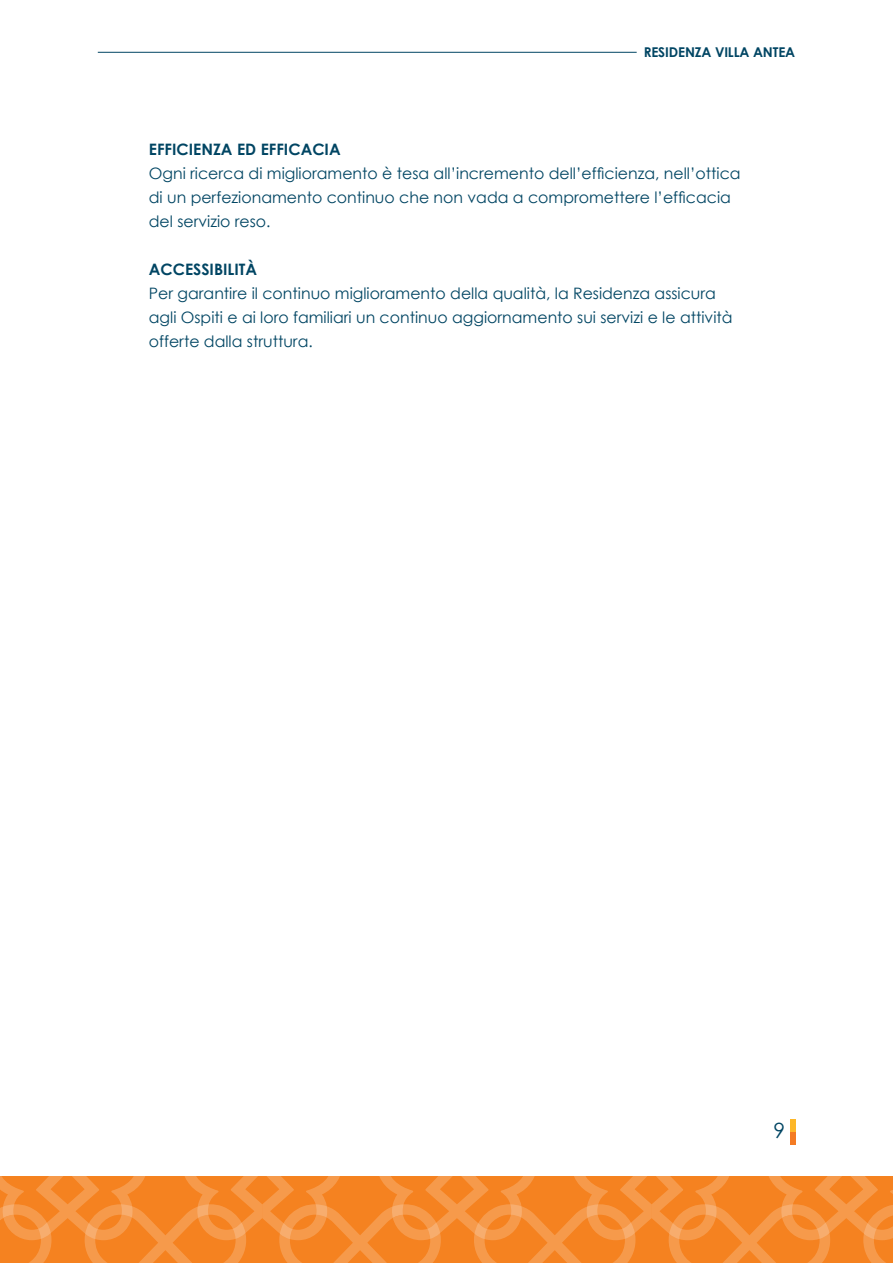
<style>
.page{position:relative;width:893px;height:1263px;background:#fff}
.page>*{position:absolute;margin:0;border:0;box-sizing:border-box;transform-origin:0 0}
.t1{font:21px "Century Gothic";color:#004563}
.t2{font:15.75px/24px "Century Gothic";color:#004563}
.t3{font:700 15.75px "Century Gothic";color:#004563}
.t4{font:700 13.5px "Century Gothic";letter-spacing:-.01em;color:#004563}
</style>
<div class="page">
<svg style="left:0;top:1176px;width:893px;height:87px;background:#f58b31"></svg>
<hr style="left:98px;top:52px;width:539px;height:1px;background:#004563">
<div style="left:790px;top:1132px;width:5px;height:12px;background:#f47b23"></div>
<div style="left:790px;top:1119px;width:5px;height:13px;background:#fdb728"></div>
<p class="t4" style="left:644px;top:42px;width:153px">RESIDENZA VILLA ANTEA</p>
<p class="t3" style="left:149px;top:137px;width:193px">EFFICIENZA ED EFFICACIA</p>
<p class="t2" style="left:149px;top:161px;width:593px">Ogni ricerca di miglioramento è tesa all’incremento dell’efficienza, nell’ottica di un perfezionamento continuo che non vada a compromettere l’efficacia del servizio reso.</p>
<p class="t3" style="left:149px;top:257px;width:110px">ACCESSIBILITÀ</p>
<p class="t2" style="left:149px;top:281px;width:585px">Per garantire il continuo miglioramento della qualità, la Residenza assicura agli Ospiti e ai loro familiari un continuo aggiornamento sui servizi e le attività offerte dalla struttura.</p>
<h1 class="t1" style="left:773px;top:1116px;width:13px">9</h1>
</div>
